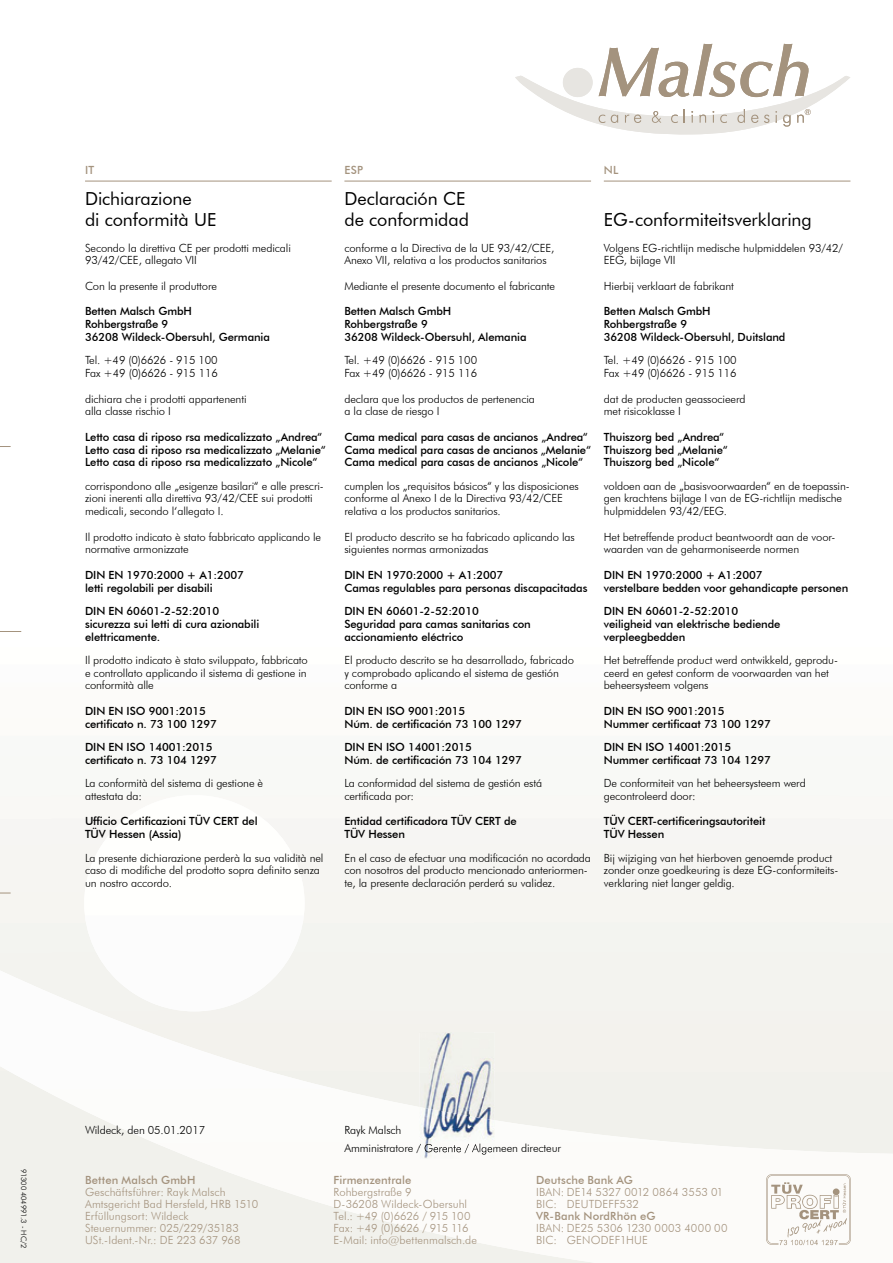
<style>
.page{position:relative;width:893px;height:1263px;background:#fff}
.page>*{position:absolute;margin:0;border:0;box-sizing:border-box;transform-origin:0 0}
.t1{font:18px/21.6px "Futura BT";letter-spacing:-.005em;color:#000}
.t2{font:300 11.25px/12.8px "Futura BT";letter-spacing:-.01em;color:#000}
.t3{font:500 11.25px/12.8px "Futura BT";letter-spacing:-.01em;color:#000}
.t4{font:300 11.25px/12px "Futura BT";letter-spacing:.005em;color:#a4937e}
.t5{font:500 11.25px "Futura BT";letter-spacing:.01em;color:#a4937e}
.t6{font:300 7.5px "Futura BT";letter-spacing:-.01em;color:#000}
</style>
<div class="page">
<img style="left:52px;top:993px;width:63px;height:26px">
<img style="left:344px;top:1143px;width:217px;height:11px">
<img style="left:764px;top:1172px;width:89px;height:77px">
<svg style="left:0;top:631px;width:21px;height:1px"></svg>
<svg style="left:515px;top:44px;width:335px;height:90px"></svg>
<hr style="left:85px;top:181px;width:247px;height:1px;background:#a4937e">
<hr style="left:344px;top:181px;width:247px;height:1px;background:#a4937e">
<hr style="left:604px;top:181px;width:246px;height:1px;background:#a4937e">
<img style="left:419px;top:1032px;width:76px;height:75px">
<img style="left:419px;top:1107px;width:76px;height:52px">
<img style="left:419px;top:1143px;width:76px;height:11px">
<p class="t5" style="left:85px;top:164px;width:11px">IT</p>
<h1 class="t1" style="left:85px;top:187px;width:133px">Dichiarazione<br>di conformità UE</h1>
<p class="t2" style="left:85px;top:241px;width:207px">Secondo la direttiva CE per prodotti medicali<br>93/42/CEE, allegato VII</p>
<p class="t2" style="left:85px;top:279px;width:134px">Con la presente il produttore</p>
<p class="t3" style="left:85px;top:305px;width:186px">Betten Malsch GmbH<br>Rohbergstraße 9<br>36208 Wildeck-Obersuhl, Germania</p>
<p class="t2" style="left:85px;top:354px;width:134px">Tel. +49 (0)6626 - 915 100<br>Fax +49 (0)6626 - 915 116</p>
<p class="t2" style="left:85px;top:392px;width:163px">dichiara che i prodotti appartenenti alla classe rischio I</p>
<p class="t3" style="left:85px;top:430px;width:242px">Letto casa di riposo rsa medicalizzato „Andrea“<br>Letto casa di riposo rsa medicalizzato „Melanie“<br>Letto casa di riposo rsa medicalizzato „Nicole“</p>
<p class="t2" style="left:85px;top:479px;width:240px">corrispondono alle „esigenze basilari“ e alle prescri&shy;zioni inerenti alla direttiva 93/42/CEE sui prodotti medicali, secondo l‘allegato I.</p>
<p class="t2" style="left:85px;top:530px;width:238px">Il prodotto indicato è stato fabbricato applicando le normative armonizzate</p>
<p class="t3" style="left:85px;top:568px;width:160px">DIN EN 1970:2000 + A1:2007 letti regolabili per disabili</p>
<p class="t3" style="left:85px;top:604px;width:176px">DIN EN 60601-2-52:2010 sicurezza sui letti di cura azionabili elettricamente.</p>
<p class="t2" style="left:85px;top:653px;width:224px;text-align:justify">Il prodotto indicato è stato sviluppato, fabbricato e controllato applicando il sistema di gestione in conformità alle</p>
<p class="t3" style="left:85px;top:704px;width:133px">DIN EN ISO 9001:2015 certificato n. 73 100 1297</p>
<p class="t3" style="left:85px;top:740px;width:133px">DIN EN ISO 14001:2015 certificato n. 73 104 1297</p>
<p class="t2" style="left:85px;top:777px;width:180px">La conformità del sistema di gestione è attestata da:</p>
<p class="t3" style="left:85px;top:815px;width:174px">Ufficio Certificazioni TÜV CERT del<br>TÜV Hessen (Assia)</p>
<p class="t2" style="left:85px;top:851px;width:240px">La presente dichiarazione perderà la sua validità nel caso di modifiche del prodotto sopra definito senza un nostro accordo.</p>
<p class="t5" style="left:344px;top:164px;width:20px">ESP</p>
<h1 class="t1" style="left:344px;top:187px;width:126px">Declaración CE de conformidad</h1>
<p class="t2" style="left:344px;top:241px;width:212px">conforme a la Directiva de la UE 93/42/CEE,<br>Anexo VII, relativa a los productos sanitarios</p>
<p class="t2" style="left:344px;top:279px;width:212px">Mediante el presente documento el fabricante</p>
<p class="t3" style="left:344px;top:305px;width:184px">Betten Malsch GmbH<br>Rohbergstraße 9<br>36208 Wildeck-Obersuhl, Alemania</p>
<p class="t2" style="left:344px;top:354px;width:134px">Tel. +49 (0)6626 - 915 100<br>Fax +49 (0)6626 - 915 116</p>
<p class="t2" style="left:344px;top:392px;width:192px">declara que los productos de pertenencia a la clase de riesgo I</p>
<p class="t3" style="left:344px;top:430px;width:248px">Cama medical para casas de ancianos „Andrea“<br>Cama medical para casas de ancianos „Melanie“<br>Cama medical para casas de ancianos „Nicole“</p>
<p class="t2" style="left:344px;top:479px;width:236px">cumplen los „requisitos básicos“ y las disposiciones conforme al Anexo I de la Directiva 93/42/CEE relativa a los productos sanitarios.</p>
<p class="t2" style="left:344px;top:530px;width:232px">El producto descrito se ha fabricado aplicando las siguientes normas armonizadas</p>
<p class="t3" style="left:344px;top:568px;width:245px">DIN EN 1970:2000 + A1:2007<br>Camas regulables para personas discapacitadas</p>
<p class="t3" style="left:344px;top:604px;width:188px">DIN EN 60601-2-52:2010<br>Seguridad para camas sanitarias con accionamiento eléctrico</p>
<p class="t2" style="left:344px;top:653px;width:231px">El producto descrito se ha desarrollado, fabricado y comprobado aplicando el sistema de gestión conforme a</p>
<p class="t3" style="left:344px;top:704px;width:179px">DIN EN ISO 9001:2015<br>Núm. de certificación 73 100 1297</p>
<p class="t3" style="left:344px;top:740px;width:179px">DIN EN ISO 14001:2015<br>Núm. de certificación 73 104 1297</p>
<p class="t2" style="left:344px;top:777px;width:199px">La conformidad del sistema de gestión está certificada por:</p>
<p class="t3" style="left:344px;top:815px;width:174px">Entidad certificadora TÜV CERT de<br>TÜV Hessen</p>
<p class="t2" style="left:344px;top:851px;width:248px">En el caso de efectuar una modificación no acordada con nosotros del producto mencionado anteriormen&shy;te, la presente declaración perderá su validez.</p>
<p class="t5" style="left:604px;top:164px;width:16px">NL</p>
<h1 class="t1" style="left:604px;top:209px;width:210px">EG-conformiteitsverklaring</h1>
<p class="t2" style="left:604px;top:241px;width:241px">Volgens EG-richtlijn medische hulpmiddelen 93/42/<br>EEG, bijlage VII</p>
<p class="t2" style="left:604px;top:279px;width:132px">Hierbij verklaart de fabrikant</p>
<p class="t3" style="left:604px;top:305px;width:183px">Betten Malsch GmbH<br>Rohbergstraße 9<br>36208 Wildeck-Obersuhl, Duitsland</p>
<p class="t2" style="left:604px;top:354px;width:134px">Tel. +49 (0)6626 - 915 100<br>Fax +49 (0)6626 - 915 116</p>
<p class="t2" style="left:604px;top:392px;width:143px">dat de producten geassocieerd met risicoklasse I</p>
<p class="t3" style="left:604px;top:430px;width:125px">Thuiszorg bed „Andrea“<br>Thuiszorg bed „Melanie“<br>Thuiszorg bed „Nicole“</p>
<p class="t2" style="left:604px;top:479px;width:247px">voldoen aan de „basisvoorwaarden“ en de toepassin&shy;gen krachtens bijlage I van de EG-richtlijn medische hulpmiddelen 93/42/EEG.</p>
<p class="t2" style="left:604px;top:530px;width:233px">Het betreffende product beantwoordt aan de voor&shy;waarden van de geharmoniseerde normen</p>
<p class="t3" style="left:604px;top:568px;width:246px">DIN EN 1970:2000 + A1:2007<br>verstelbare bedden voor gehandicapte personen</p>
<p class="t3" style="left:604px;top:604px;width:178px">DIN EN 60601-2-52:2010 veiligheid van elektrische bediende verpleegbedden</p>
<p class="t2" style="left:604px;top:653px;width:236px">Het betreffende product werd ontwikkeld, geprodu&shy;ceerd en getest conform de voorwaarden van het beheersysteem volgens</p>
<p class="t3" style="left:604px;top:704px;width:169px">DIN EN ISO 9001:2015<br>Nummer certificaat 73 100 1297</p>
<p class="t3" style="left:604px;top:740px;width:169px">DIN EN ISO 14001:2015<br>Nummer certificaat 73 104 1297</p>
<p class="t2" style="left:604px;top:777px;width:203px">De conformiteit van het beheersysteem werd gecontroleerd door:</p>
<p class="t3" style="left:604px;top:815px;width:163px">TÜV CERT-certificeringsautoriteit<br>TÜV Hessen</p>
<p class="t2" style="left:604px;top:851px;width:236px">Bij wijziging van het hierboven genoemde product zonder onze goedkeuring is deze EG-conformiteits&shy;verklaring niet langer geldig.</p>
<p class="t6" style="left:28px;top:1168px;width:81px;rotate:90deg">91300 404991.3 - HC/2</p>
<p class="t2" style="left:85px;top:1123px;width:122px">Wildeck, den 05.01.2017</p>
<p class="t2" style="left:344px;top:1121px;width:218px;line-height:18px">Rayk Malsch<br>Amministratore / Gerente / Algemeen directeur</p>
<p class="t5" style="left:85px;top:1173px;width:112px">Betten Malsch GmbH</p>
<p class="t4" style="left:85px;top:1186px;width:175px">Geschäftsführer: Rayk Malsch<br>Amtsgericht Bad Hersfeld, HRB 1510<br>Erfüllungsort: Wildeck<br>Steuernummer: 025/229/35183<br>USt.-Ident.-Nr.: DE 223 637 968</p>
<p class="t5" style="left:333px;top:1173px;width:80px">Firmenzentrale</p>
<p class="t4" style="left:333px;top:1186px;width:145px">Rohbergstraße 9<br>D-36208 Wildeck-Obersuhl<br>Tel.: +49 (0)6626 / 915 100<br>Fax: +49 (0)6626 / 915 116<br>E-Mail: info@bettenmalsch.de</p>
<p class="t5" style="left:536px;top:1173px;width:98px">Deutsche Bank AG</p>
<p class="t4" style="left:536px;top:1186px;width:189px">IBAN: DE14 5327 0012 0864 3553 01<br>BIC: DEUTDEFF532</p>
<p class="t5" style="left:536px;top:1209px;width:121px">VR-Bank NordRhön eG</p>
<p class="t4" style="left:536px;top:1222px;width:193px">IBAN: DE25 5306 1230 0003 4000 00<br>BIC: GENODEF1HUE</p>
</div>
